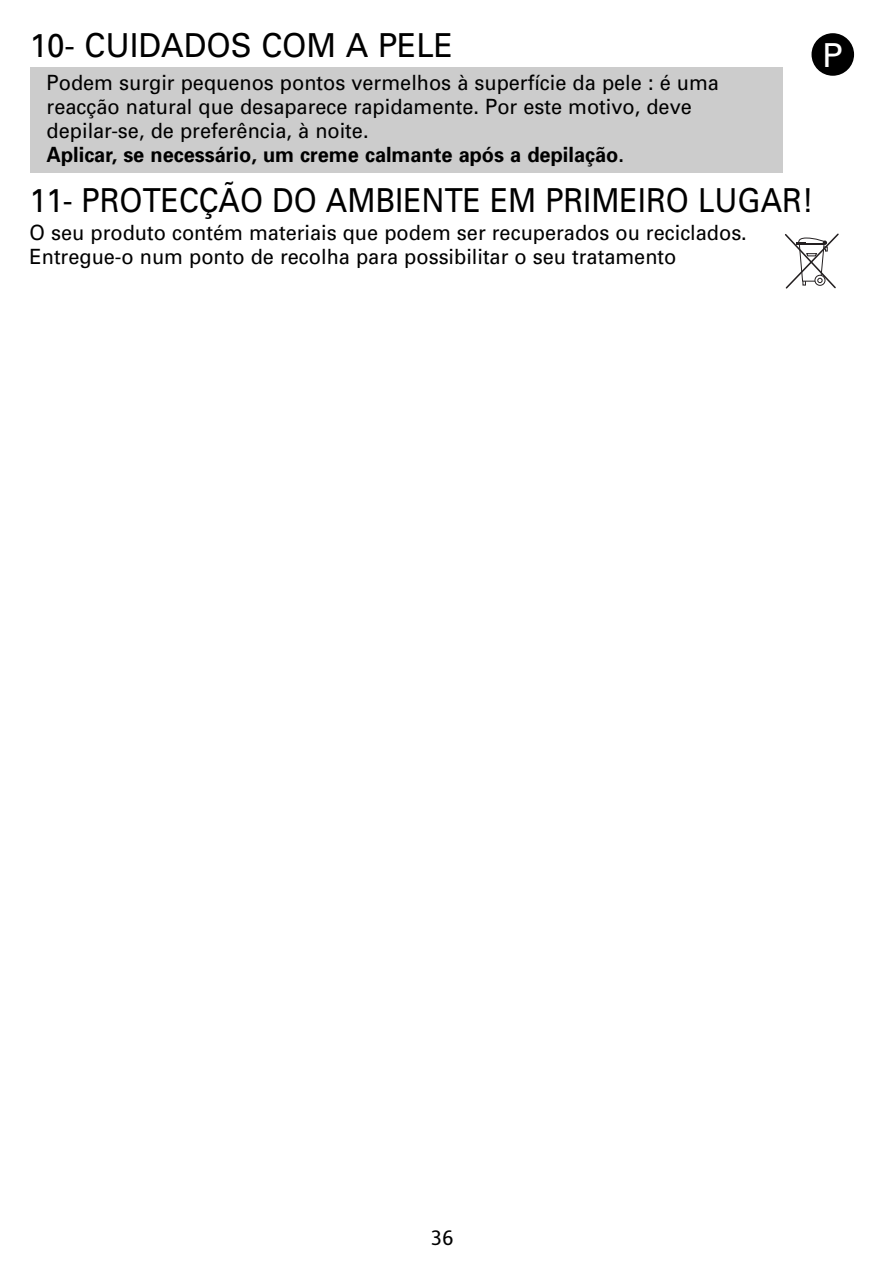
<style>
.page{position:relative;width:887px;height:1274px;background:#fff}
.page>*{position:absolute;margin:0;border:0;box-sizing:border-box;transform-origin:0 0}
.t1{font:33px "Univers";color:#000;scale:.9 1}
.t2{font:33px "Univers";color:#000;scale:.95 1}
.t3{font:33px "Univers";color:#fff}
.t4{font:21px/24px "Univers";color:#000;scale:.95 1}
.t5{font:700 21px "Univers";color:#000;scale:.95 1}
.t6{font:21px "FS Albert";color:#000}
</style>
<div class="page">
<svg style="left:30px;top:33px;width:825px;height:256px"></svg>
<h1 class="t2" style="left:30px;top:33px;width:447px">10- CUIDADOS COM A PELE</h1>
<p class="t4" style="left:47px;top:72px;width:709px">Podem surgir pequenos pontos vermelhos à superfície da pele : é uma reacção natural que desaparece rapidamente. Por este motivo, deve depilar-se, de preferência, à noite.</p>
<p class="t5" style="left:47px;top:146px;width:609px">Aplicar, se necessário, um creme calmante após a depilação.</p>
<h1 class="t1" style="left:30px;top:188px;width:872px">11- PROTECÇÃO DO AMBIENTE EM PRIMEIRO LUGAR!</h1>
<p class="t4" style="left:30px;top:223px;width:756px">O seu produto contém materiais que podem ser recuperados ou reciclados.<br>Entregue-o num ponto de recolha para possibilitar o seu tratamento</p>
<h1 class="t3" style="left:822px;top:43px;width:22px">P</h1>
<p class="t6" style="left:431px;top:1230px;width:25px">36</p>
</div>
